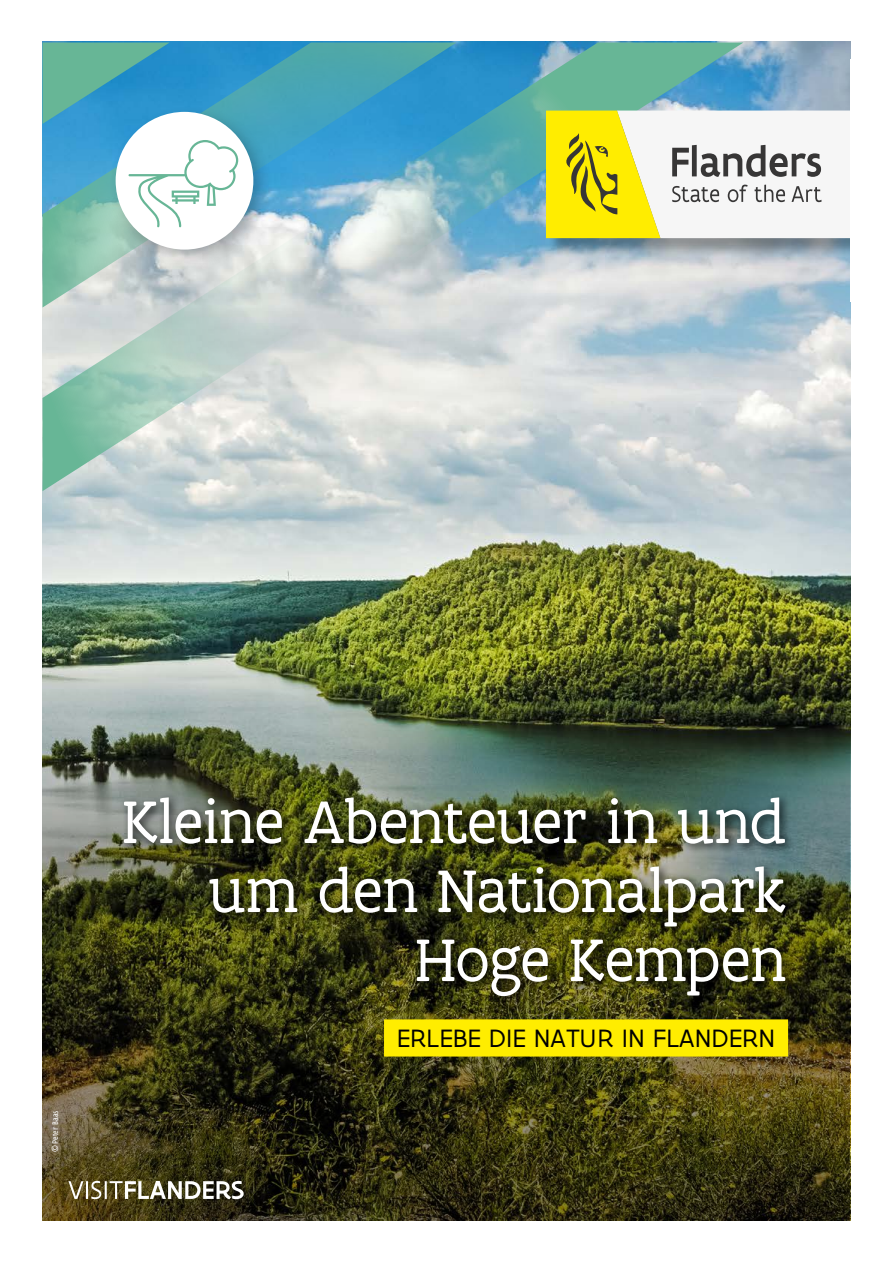
<style>
.page{position:relative;width:893px;height:1263px;background:#fff}
.page>*{position:absolute;margin:0;border:0;box-sizing:border-box;transform-origin:0 0}
.t1{font:64.5px/69px "Flanders Art Serif";letter-spacing:-.01em;color:#fff;text-align:right}
.t2{font:27px "Flanders Art Sans";letter-spacing:.005em;color:#000}
.t3{font:condensed 9px "Flanders Art Sans";color:#fff}
</style>
<div class="page">
<img style="left:43px;top:41px;width:807px;height:563px">
<img style="left:43px;top:604px;width:807px;height:616px">
<svg style="left:43px;top:43px;width:700px;height:448px;background:#a0c5cc"></svg>
<div style="left:119px;top:792px;width:677px;height:215px;background:#000;opacity:.75"></div>
<div style="left:384px;top:1019px;width:404px;height:37px;background:#ffed00"></div>
<div style="left:548px;top:112px;width:322px;height:145px;background:#000;opacity:.32"></div>
<svg style="left:546px;top:111px;width:304px;height:127px"></svg>
<div style="left:850px;top:60px;width:43px;height:242px;background:#fff"></div>
<svg style="left:68px;top:1181px;width:176px;height:18px"></svg>
<div style="left:108px;top:104px;width:166px;height:166px;background:#000;opacity:.23"></div>
<div style="left:116px;top:112px;width:137px;height:138px;background:#fff;border-radius:50%"></div>
<svg style="left:128px;top:140px;width:110px;height:87px"></svg>
<p class="t3" style="left:50px;top:1152px;width:44px;rotate:-90deg">© Peter Baas</p>
<p class="t1" style="left:123px;top:789px;width:665px">Kleine Abenteuer in und um den Nationalpark<br>Hoge Kempen</p>
<p class="t2" style="left:397px;top:1022px;width:380px">ERLEBE DIE NATUR IN FLANDERN</p>
</div>
